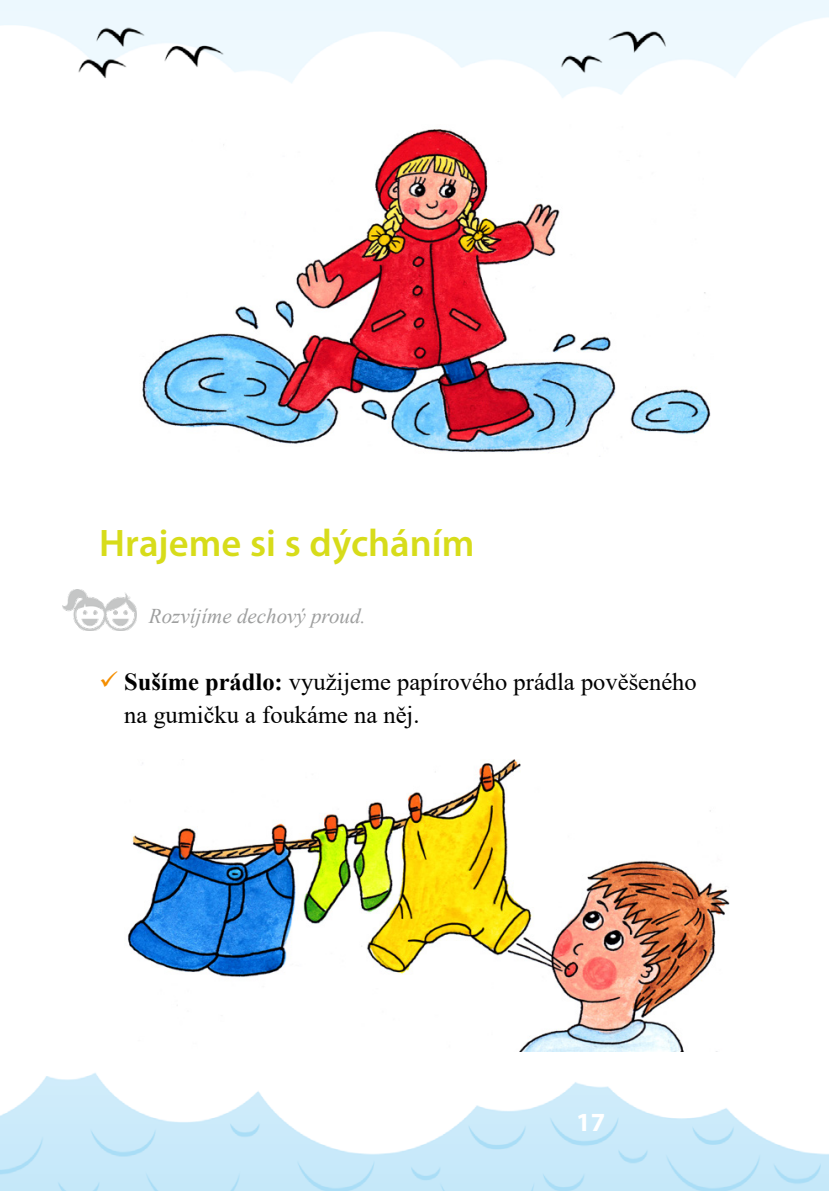
<style>
.page{position:relative;width:829px;height:1191px;background:#fff}
.page>*{position:absolute;margin:0;border:0;box-sizing:border-box;transform-origin:0 0}
.t1{font:600 38.5px "Myriad Pro";color:#d7dc1a}
.t2{font:700 26.25px "Myriad Pro";color:#fff}
.t3{font:24.5px/33.2px "Times New Roman";color:#000}
.t4{font:italic 21px "Times New Roman";color:#9d9e9e}
.s1{font-weight:700}
</style>
<div class="page">
<img style="left:0;top:0;width:828px;height:1191px">
<img style="left:62px;top:590px;width:74px;height:40px">
<img style="left:140px;top:124px;width:573px;height:333px">
<img style="left:124px;top:760px;width:605px;height:291px">
<svg style="left:101px;top:670px;width:17px;height:16px"></svg>
<h1 class="t1" style="left:99px;top:519px;width:376px">Hrajeme si s dýcháním</h1>
<p class="t4" style="left:149px;top:601px;width:218px">Rozvíjíme dechový proud.</p>
<p class="t3" style="left:124px;top:664px;width:574px"><span class="s1">Sušíme prádlo:</span> využijeme papírového prádla pověšeného na gumičku a foukáme na něj.</p>
<p class="t2" style="left:576px;top:1104px;width:31px">17</p>
</div>
